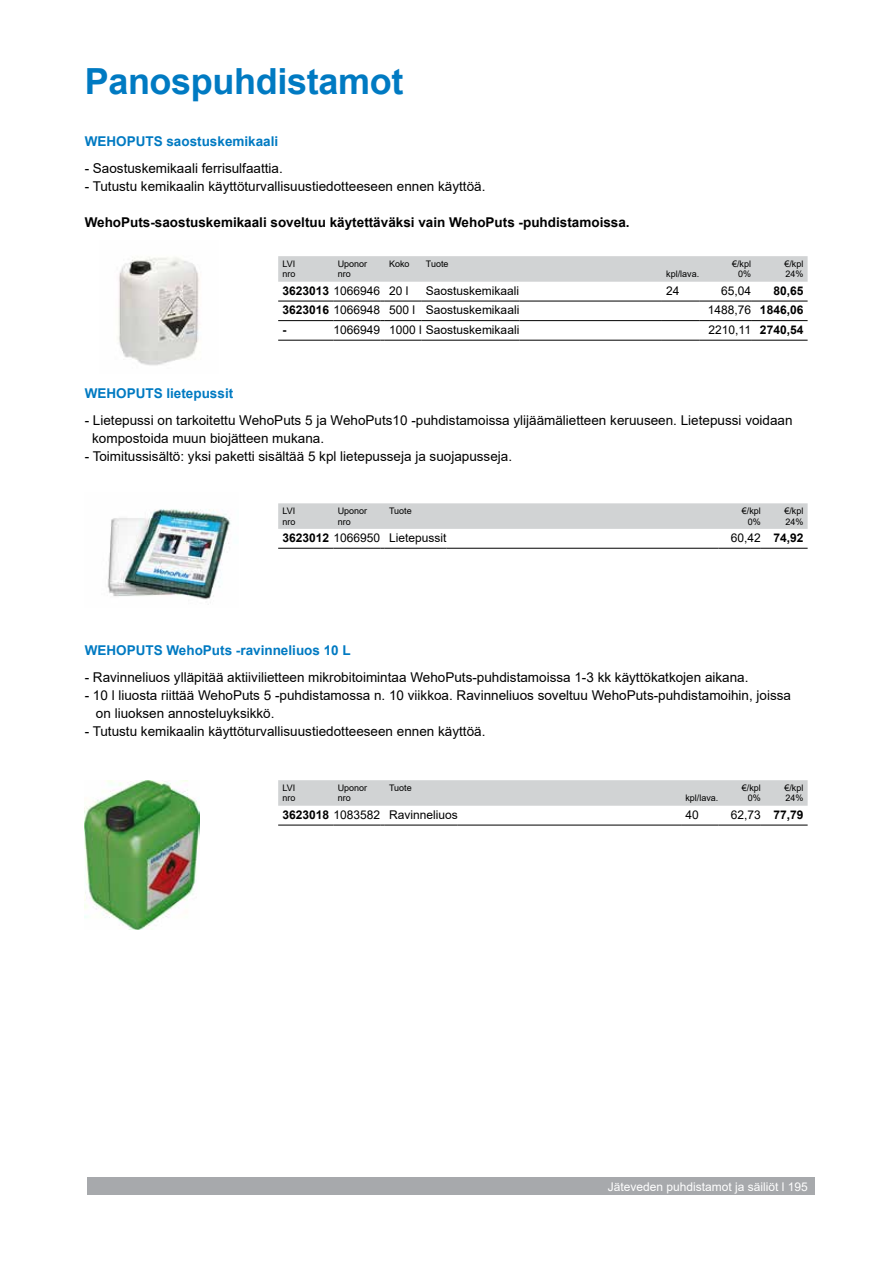
<style>
.page{position:relative;width:893px;height:1263px;background:#fff}
.page>*{position:absolute;margin:0;border:0;box-sizing:border-box;transform-origin:0 0}
.t1{font:700 36px "Arial";letter-spacing:-.01em;color:#007ac2}
.t2{font:13.5px/18px "Arial";color:#000}
.t3{font:700 13.5px "Arial";color:#007ac2}
.t4{font:700 13.5px "Arial";color:#000}
.t5{font:12px "Arial";color:#000}
.t6{font:12px "Arial";color:#fff}
.t7{font:700 12px "Arial";color:#000}
.t8{font:9px/10.8px "Arial";color:#000}
.s1{font-weight:700}
</style>
<div class="page">
<img style="left:118px;top:257px;width:81px;height:109px">
<img style="left:107px;top:509px;width:124px;height:91px">
<img style="left:85px;top:780px;width:115px;height:150px">
<div style="left:278px;top:256px;width:530px;height:26px;background:#d1d3d4"></div>
<hr style="left:278px;top:301px;width:55px;height:1px;background:#000">
<hr style="left:333px;top:301px;width:47px;height:1px;background:#000">
<hr style="left:385px;top:301px;width:37px;height:1px;background:#000">
<hr style="left:422px;top:301px;width:97px;height:1px;background:#000">
<hr style="left:519px;top:301px;width:143px;height:1px;background:#000">
<hr style="left:662px;top:301px;width:37px;height:1px;background:#000">
<hr style="left:699px;top:301px;width:52px;height:1px;background:#000">
<hr style="left:751px;top:301px;width:57px;height:1px;background:#000">
<hr style="left:278px;top:320px;width:55px;height:1px;background:#000">
<hr style="left:333px;top:320px;width:47px;height:1px;background:#000">
<hr style="left:385px;top:320px;width:37px;height:1px;background:#000">
<hr style="left:422px;top:320px;width:97px;height:1px;background:#000">
<hr style="left:519px;top:320px;width:143px;height:1px;background:#000">
<hr style="left:662px;top:320px;width:37px;height:1px;background:#000">
<hr style="left:699px;top:320px;width:52px;height:1px;background:#000">
<hr style="left:751px;top:320px;width:57px;height:1px;background:#000">
<hr style="left:278px;top:340px;width:55px;height:1px;background:#000">
<hr style="left:333px;top:340px;width:47px;height:1px;background:#000">
<hr style="left:385px;top:340px;width:37px;height:1px;background:#000">
<hr style="left:422px;top:340px;width:97px;height:1px;background:#000">
<hr style="left:519px;top:340px;width:143px;height:1px;background:#000">
<hr style="left:662px;top:340px;width:37px;height:1px;background:#000">
<hr style="left:699px;top:340px;width:52px;height:1px;background:#000">
<hr style="left:751px;top:340px;width:57px;height:1px;background:#000">
<div style="left:278px;top:503px;width:530px;height:26px;background:#d1d3d4"></div>
<hr style="left:278px;top:548px;width:55px;height:1px;background:#000">
<hr style="left:333px;top:548px;width:47px;height:1px;background:#000">
<hr style="left:385px;top:548px;width:61px;height:1px;background:#000">
<hr style="left:446px;top:548px;width:272px;height:1px;background:#000">
<hr style="left:718px;top:548px;width:43px;height:1px;background:#000">
<hr style="left:761px;top:548px;width:47px;height:1px;background:#000">
<svg style="left:278px;top:780px;width:530px;height:26px;background:#d1d3d4"></svg>
<hr style="left:278px;top:825px;width:55px;height:1px;background:#000">
<hr style="left:333px;top:825px;width:47px;height:1px;background:#000">
<hr style="left:385px;top:825px;width:73px;height:1px;background:#000">
<hr style="left:458px;top:825px;width:223px;height:1px;background:#000">
<hr style="left:681px;top:825px;width:37px;height:1px;background:#000">
<hr style="left:718px;top:825px;width:43px;height:1px;background:#000">
<hr style="left:761px;top:825px;width:47px;height:1px;background:#000">
<div style="left:88px;top:1178px;width:727px;height:17px;background:#a7a9ac"></div>
<h1 class="t1" style="left:85px;top:56px;width:320px">Panospuhdistamot</h1>
<p class="t3" style="left:85px;top:132px;width:195px">WEHOPUTS saostuskemikaali</p>
<p class="t2" style="left:85px;top:159px;width:200px">- Saostuskemikaali ferrisulfaattia.</p>
<p class="t2" style="left:85px;top:177px;width:402px">- Tutustu kemikaalin käyttöturvallisuustiedotteeseen ennen käyttöä.</p>
<p class="t4" style="left:85px;top:213px;width:546px">WehoPuts-saostuskemikaali soveltuu käytettäväksi vain WehoPuts -puhdistamoissa.</p>
<p class="t8" style="left:282px;top:258px;width:15px">LVI nro</p>
<p class="t8" style="left:338px;top:258px;width:31px">Uponor nro</p>
<p class="t8" style="left:389px;top:258px;width:22px">Koko</p>
<p class="t8" style="left:426px;top:258px;width:24px">Tuote</p>
<p class="t8" style="left:666px;top:269px;width:35px">kpl/lava.</p>
<p class="t8" style="left:732px;top:258px;width:21px;text-align:right">€/kpl<br>0%</p>
<p class="t8" style="left:784px;top:258px;width:21px">€/kpl<br>24%</p>
<p class="t3" style="left:85px;top:383px;width:150px">WEHOPUTS lietepussit</p>
<p class="t5" style="left:282px;top:282px;width:127px"><span class="s1">3623013</span> 1066946 20 l</p>
<p class="t5" style="left:426px;top:282px;width:95px">Saostuskemikaali</p>
<p class="t5" style="left:666px;top:282px;width:15px">24</p>
<p class="t5" style="left:721px;top:282px;width:32px">65,04</p>
<p class="t7" style="left:773px;top:282px;width:32px">80,65</p>
<p class="t5" style="left:282px;top:302px;width:238px"><span class="s1">3623016</span> 1066948 500 l Saostuskemikaali</p>
<p class="t5" style="left:708px;top:302px;width:97px">1488,76 <span class="s1">1846,06</span></p>
<p class="t7" style="left:282px;top:321px;width:5px">-</p>
<p class="t5" style="left:333px;top:321px;width:187px">1066949 1000 l Saostuskemikaali</p>
<p class="t5" style="left:709px;top:321px;width:96px">2210,11 <span class="s1">2740,54</span></p>
<p class="t2" style="left:92px;top:411px;width:702px;text-indent:-8px">- Lietepussi on tarkoitettu WehoPuts 5 ja WehoPuts10 -puhdistamoissa ylijäämälietteen keruuseen. Lietepussi voidaan kompostoida muun biojätteen mukana.</p>
<p class="t2" style="left:85px;top:447px;width:429px">- Toimitussisältö: yksi paketti sisältää 5 kpl lietepusseja ja suojapusseja.</p>
<p class="t8" style="left:282px;top:505px;width:15px">LVI nro</p>
<p class="t8" style="left:338px;top:505px;width:31px">Uponor nro</p>
<p class="t8" style="left:389px;top:505px;width:24px">Tuote</p>
<p class="t8" style="left:742px;top:505px;width:21px;text-align:right">€/kpl<br>0%</p>
<p class="t8" style="left:784px;top:505px;width:21px">€/kpl<br>24%</p>
<p class="t5" style="left:282px;top:529px;width:165px"><span class="s1">3623012</span> 1066950 Lietepussit</p>
<p class="t5" style="left:731px;top:529px;width:74px">60,42 <span class="s1">74,92</span></p>
<p class="t3" style="left:85px;top:641px;width:268px">WEHOPUTS WehoPuts -ravinneliuos 10 L</p>
<p class="t2" style="left:85px;top:668px;width:665px">- Ravinneliuos ylläpitää aktiivilietteen mikrobitoimintaa WehoPuts-puhdistamoissa 1-3 kk käyttökatkojen aikana.</p>
<p class="t2" style="left:96px;top:686px;width:697px;text-indent:-11px">- 10 l liuosta riittää WehoPuts 5 -puhdistamossa n. 10 viikkoa. Ravinneliuos soveltuu WehoPuts-puhdistamoihin, joissa on liuoksen annosteluyksikkö.</p>
<p class="t2" style="left:85px;top:722px;width:402px">- Tutustu kemikaalin käyttöturvallisuustiedotteeseen ennen käyttöä.</p>
<p class="t8" style="left:282px;top:782px;width:15px">LVI nro</p>
<p class="t8" style="left:338px;top:782px;width:31px">Uponor nro</p>
<p class="t8" style="left:389px;top:782px;width:24px">Tuote</p>
<p class="t8" style="left:685px;top:793px;width:35px">kpl/lava.</p>
<p class="t8" style="left:742px;top:782px;width:21px;text-align:right">€/kpl<br>0%</p>
<p class="t8" style="left:784px;top:782px;width:21px">€/kpl<br>24%</p>
<p class="t5" style="left:282px;top:806px;width:177px"><span class="s1">3623018</span> 1083582 Ravinneliuos</p>
<p class="t5" style="left:685px;top:806px;width:15px">40</p>
<p class="t5" style="left:731px;top:806px;width:74px">62,73 <span class="s1">77,79</span></p>
<p class="t6" style="left:608px;top:1178px;width:202px">Jäteveden puhdistamot ja säiliöt l 195</p>
</div>
